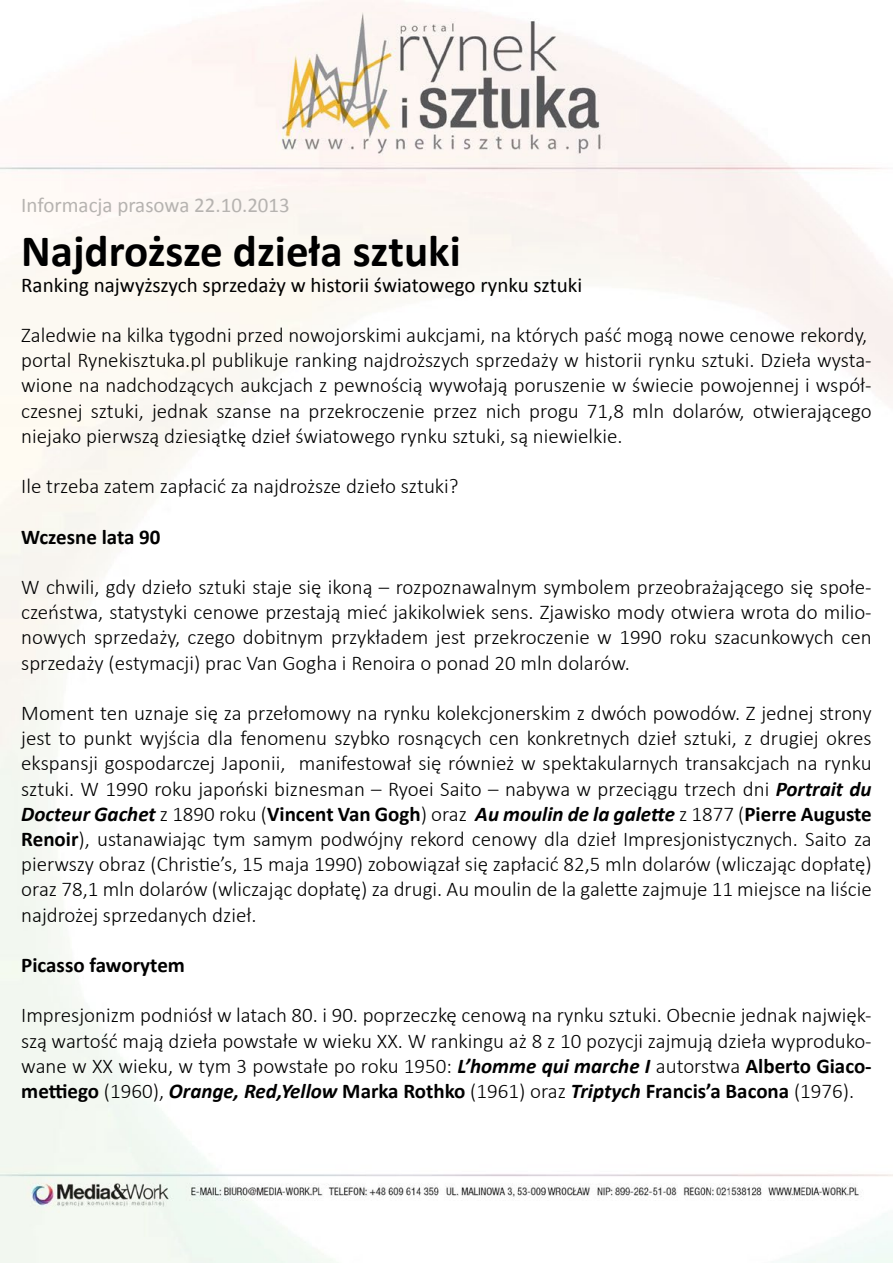
<style>
.page{position:relative;width:893px;height:1263px;background:#fff}
.page>*{position:absolute;margin:0;border:0;box-sizing:border-box;transform-origin:0 0}
.t1{font:700 45px "Calibri";color:#000}
.t2{font:300 21px/25.2px "Calibri";color:#000;text-align:justify}
.t3{font:21px "Calibri";color:#000}
.t4{font:700 21px "Calibri";color:#000}
.t5{font:21px "Calibri";color:#b6b3b0}
.s1{font-weight:700;font-style:italic}
.s2{font-weight:700}
</style>
<div class="page">
<img style="left:0;top:0;width:893px;height:1263px">
<p class="t5" style="left:21px;top:192px;width:270px">Informacja prasowa 22.10.2013</p>
<h1 class="t1" style="left:21px;top:223px;width:441px">Najdroższe dzieła sztuki</h1>
<p class="t3" style="left:21px;top:271px;width:562px">Ranking najwyższych sprzedaży w historii światowego rynku sztuki</p>
<p class="t2" style="left:21px;top:322px;width:852px;text-align:left">Zaledwie na kilka tygodni przed nowojorskimi aukcjami, na których paść mogą nowe cenowe rekordy, portal Rynekisztuka.pl publikuje ranking najdroższych sprzedaży w historii rynku sztuki. Dzieła wysta&shy;wione na nadchodzących aukcjach z pewnością wywołają poruszenie w świecie powojennej i współ&shy;czesnej sztuki, jednak szanse na przekroczenie przez nich progu 71,8 mln dolarów, otwierającego niejako pierwszą dziesiątkę dzieł światowego rynku sztuki, są niewielkie.</p>
<p class="t2" style="left:21px;top:473px;width:439px">Ile trzeba zatem zapłacić za najdroższe dzieło sztuki?</p>
<p class="t4" style="left:21px;top:523px;width:141px">Wczesne lata 90</p>
<p class="t2" style="left:21px;top:574px;width:852px">W chwili, gdy dzieło sztuki staje się ikoną – rozpoznawalnym symbolem przeobrażającego się społe&shy;czeństwa, statystyki cenowe przestają mieć jakikolwiek sens. Zjawisko mody otwiera wrota do milio&shy;nowych sprzedaży, czego dobitnym przykładem jest przekroczenie w 1990 roku szacunkowych cen sprzedaży (estymacji) prac Van Gogha i Renoira o ponad 20 mln dolarów.</p>
<p class="t2" style="left:21px;top:700px;width:852px">Moment ten uznaje się za przełomowy na rynku kolekcjonerskim z dwóch powodów. Z jednej strony jest to punkt wyjścia dla fenomenu szybko rosnących cen konkretnych dzieł sztuki, z drugiej okres ekspansji gospodarczej Japonii, manifestował się również w spektakularnych transakcjach na rynku sztuki. W 1990 roku japoński biznesman – Ryoei Saito – nabywa w przeciągu trzech dni <span class="s1">Portrait du Docteur Gachet</span> z 1890 roku (<span class="s2">Vincent Van Gogh</span>) oraz <span class="s1">Au moulin de la galette</span> z 1877 (<span class="s2">Pierre Auguste Renoir</span>), ustanawiając tym samym podwójny rekord cenowy dla dzieł Impresjonistycznych. Saito za pierwszy obraz (Christie’s, 15 maja 1990) zobowiązał się zapłacić 82,5 mln dolarów (wliczając dopłatę) oraz 78,1 mln dolarów (wliczając dopłatę) za drugi. Au moulin de la galette zajmuje 11 miejsce na liście najdrożej sprzedanych dzieł.</p>
<p class="t4" style="left:21px;top:952px;width:165px">Picasso faworytem</p>
<p class="t2" style="left:21px;top:1003px;width:852px">Impresjonizm podniósł w latach 80. i 90. poprzeczkę cenową na rynku sztuki. Obecnie jednak najwięk&shy;szą wartość mają dzieła powstałe w wieku XX. W rankingu aż 8 z 10 pozycji zajmują dzieła wyproduko&shy;wane w XX wieku, w tym 3 powstałe po roku 1950: <span class="s1">L’homme qui marche I</span> autorstwa <span class="s2">Alberto Giaco&shy;mettiego</span> (1960), <span class="s1">Orange, Red,Yellow</span> <span class="s2">Marka Rothko</span> (1961) oraz <span class="s1">Triptych</span> <span class="s2">Francis’a Bacona</span> (1976).</p>
</div>
